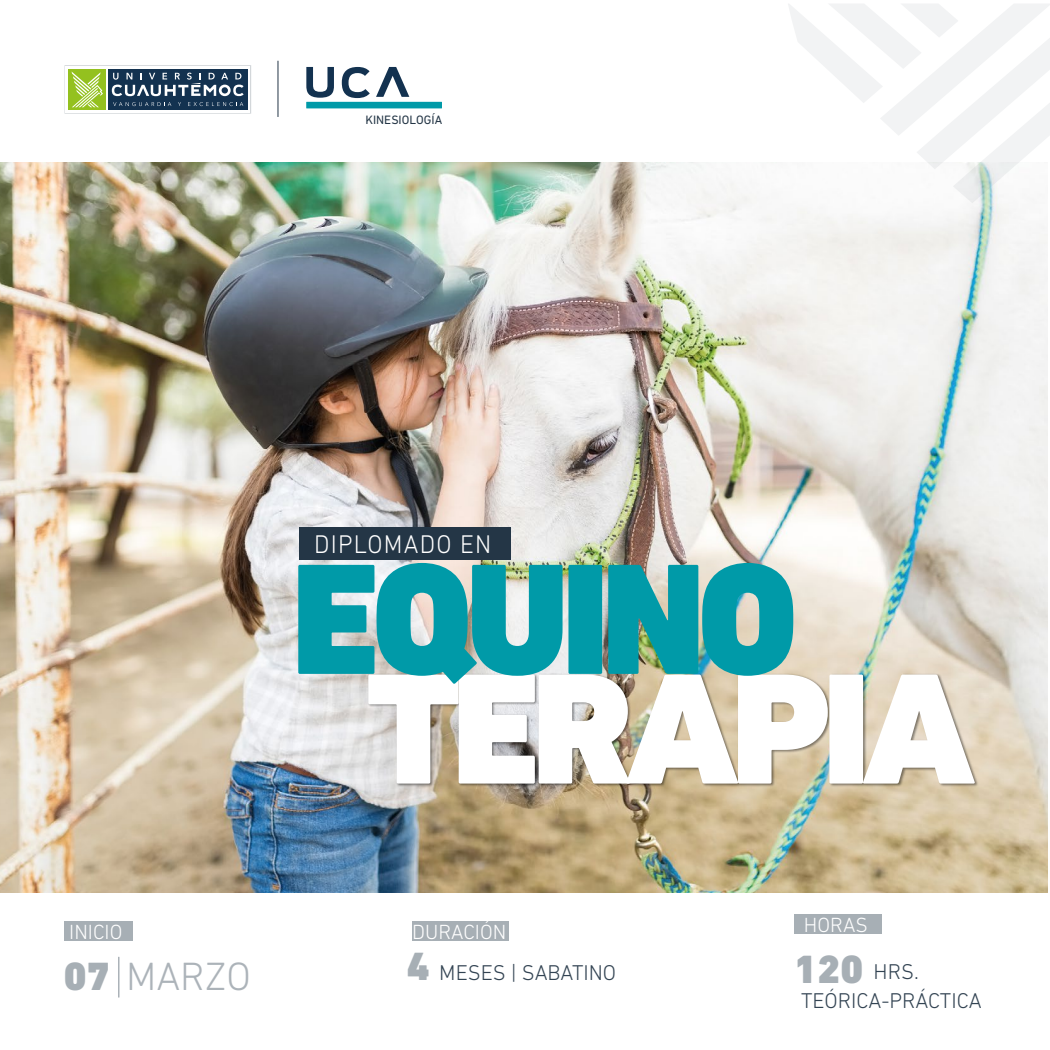
<style>
.page{position:relative;width:1050px;height:1050px;background:#fff}
.page>*{position:absolute;margin:0;border:0;box-sizing:border-box;transform-origin:0 0}
.t1{font:900 160.39px "DIN Next LT Pro";letter-spacing:-.05em;color:#fff}
.t2{font:900 160.39px "DIN Next LT Pro";letter-spacing:-.05em;color:#009aa8}
.t3{font:300 40.07px "DIN Next LT Pro";color:#acb3b9}
.t4{font:900 40.07px "DIN Next LT Pro";color:#a7afb5}
.t5{font:300 25.99px "DIN Next LT Pro";letter-spacing:.05em;color:#fff;scale:.95 1}
.t6{font:300 21.79px/29px "DIN Next LT Pro";color:#334453;text-align:center}
.t7{font:300 20.82px "DIN Next LT Pro";color:#fff}
.t8{font:12.34px "DIN Next LT Pro";color:#243646}
.s1{font-weight:900;color:#a7afb5}
.s2{font-weight:900;font-size:40.07px;color:#a7afb5}
</style>
<div class="page">
<img style="left:0;top:163px;width:1048px;height:729px">
<svg style="left:65px;top:65px;width:186px;height:49px"></svg>
<svg style="left:376px;top:67px;width:33px;height:30px"></svg>
<svg style="left:342px;top:67px;width:28px;height:31px"></svg>
<svg style="left:306px;top:67px;width:28px;height:31px"></svg>
<div style="left:306px;top:102px;width:136px;height:6px;background:#009aa8"></div>
<hr style="left:278px;top:61px;width:1px;height:56px;background:#243646">
<img style="left:365px;top:647px;width:614px;height:182px">
<div style="left:299px;top:527px;width:211px;height:32px;background:#243646"></div>
<div style="left:412px;top:921px;width:97px;height:19px;background:#a7afb5"></div>
<div style="left:794px;top:914px;width:87px;height:20px;background:#a7afb5"></div>
<div style="left:64px;top:921px;width:69px;height:19px;background:#a7afb5"></div>
<hr style="left:118px;top:957px;width:1px;height:41px;background:#969fa6">
<svg style="left:788px;top:4px;width:262px;height:199px"></svg>
<p class="t8" style="left:365px;top:113px;width:78px">KINESIOLOGÍA</p>
<p class="t5" style="left:314px;top:529px;width:188px">DIPLOMADO EN</p>
<h1 class="t2" style="left:291px;top:523px;width:508px">EQUINO</h1>
<h1 class="t1" style="left:367px;top:633px;width:610px">TERAPIA</h1>
<p class="t7" style="left:69px;top:920px;width:55px">INICIO</p>
<h2 class="t3" style="left:64px;top:953px;width:189px"><span class="s1">07</span> MARZO</h2>
<p class="t7" style="left:412px;top:920px;width:96px">DURACIÓN</p>
<p class="t6" style="left:407px;top:958px;width:211px"><span class="s2">4</span> MESES | SABATINO</p>
<p class="t7" style="left:804px;top:913px;width:65px">HORAS</p>
<p class="t6" style="left:801px;top:956px;width:182px">HRS.<br>TEÓRICA-PRÁCTICA</p>
<h2 class="t4" style="left:795px;top:946px;width:70px">120</h2>
</div>
